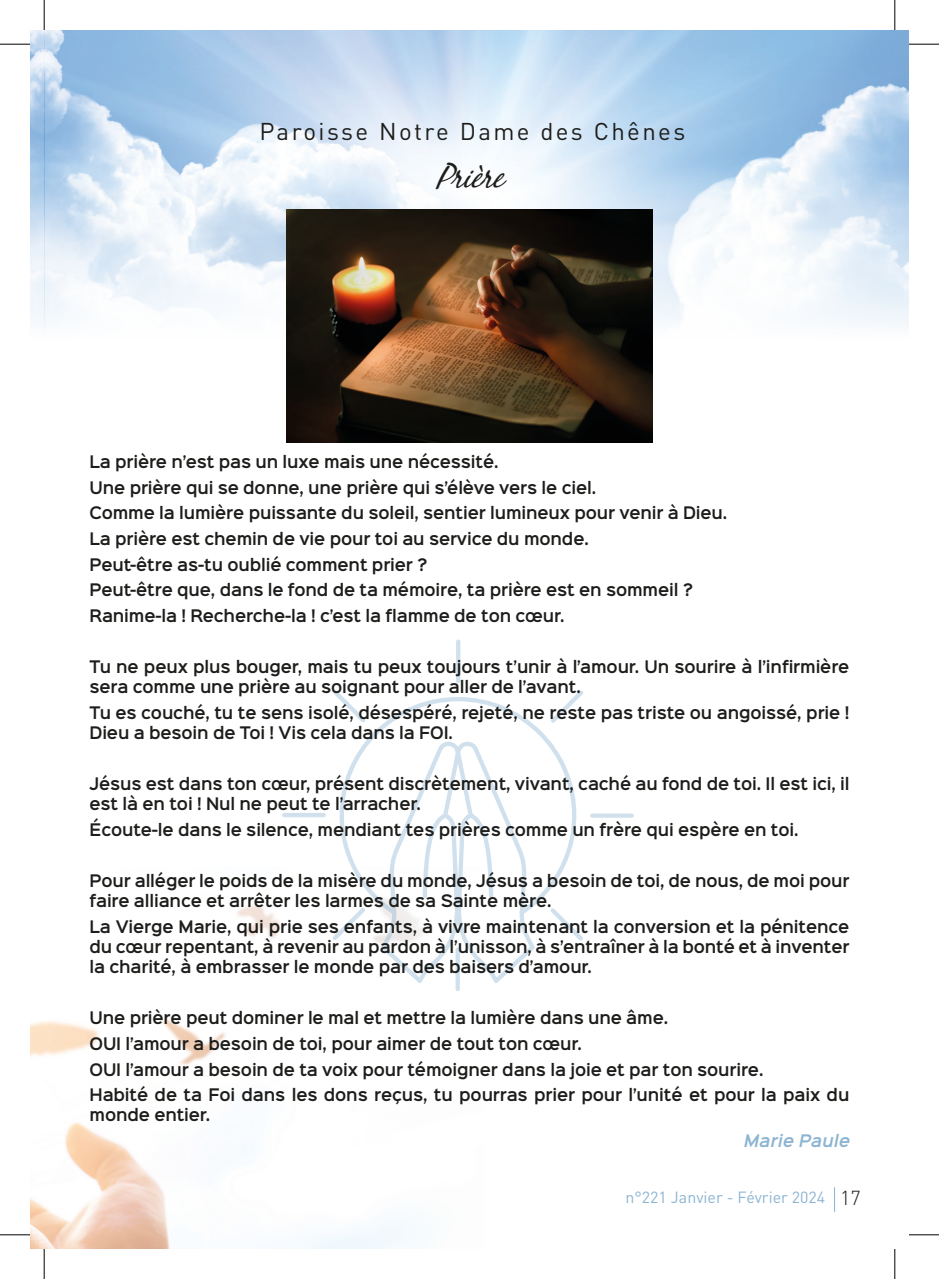
<style>
.page{position:relative;width:939px;height:1279px;background:#fff}
.page>*{position:absolute;margin:0;border:0;box-sizing:border-box;transform-origin:0 0}
.t1{font:italic 34px "Black Jack";color:#1d1d1b;scale:.95 1}
.t2{font:24px "DIN Pro";letter-spacing:.1em;color:#1d1d1b}
.t3{font:16px "DIN Pro";color:#8cb4d3}
.TXT_COURANT{font:600 15.6px/20px "Sinkin Sans 600";letter-spacing:-.01em;color:#1d1d1b;scale:.95 1}
.Signature{font:italic 600 15.6px "Sinkin Sans 600";color:#8cb4d3;scale:.95 1}
.s1{font-weight:300;font-size:20px;color:#1d1d1b}
</style>
<div class="page">
<img style="left:30px;top:30px;width:879px;height:413px">
<img style="left:30px;top:905px;width:382px;height:344px">
<svg style="left:381px;top:915px;width:154px;height:68px"></svg>
<svg style="left:340px;top:697px;width:236px;height:218px"></svg>
<hr style="left:456px;top:639px;width:4px;height:44px;background:#d0e0ed;border-radius:2px">
<svg style="left:333px;top:690px;width:32px;height:32px"></svg>
<hr style="left:282px;top:813px;width:44px;height:4px;background:#d0e0ed;border-radius:2px">
<svg style="left:332px;top:908px;width:33px;height:32px"></svg>
<div style="left:455px;top:947px;width:5px;height:44px;background:#d0e0ed;border-radius:2px"></div>
<svg style="left:550px;top:908px;width:33px;height:32px"></svg>
<div style="left:590px;top:813px;width:44px;height:5px;background:#d0e0ed;border-radius:2px"></div>
<svg style="left:551px;top:690px;width:32px;height:33px"></svg>
<img style="left:287px;top:210px;width:365px;height:232px">
<svg style="left:834px;top:1187px;width:1px;height:25px"></svg>
<hr style="left:0;top:44px;width:30px;height:1px;background:#000">
<hr style="left:909px;top:44px;width:30px;height:1px;background:#000">
<hr style="left:0;top:1234px;width:30px;height:1px;background:#000">
<hr style="left:909px;top:1234px;width:30px;height:1px;background:#000">
<hr style="left:44px;top:0;width:1px;height:30px;background:#000">
<hr style="left:44px;top:1249px;width:1px;height:30px;background:#000">
<hr style="left:894px;top:0;width:1px;height:30px;background:#000">
<hr style="left:894px;top:1249px;width:1px;height:30px;background:#000">
<h2 class="t2" style="left:259px;top:113px;width:427px">Paroisse Notre Dame des Chênes</h2>
<h1 class="t1" style="left:436px;top:156px;width:91px">Prière</h1>
<p class="TXT_COURANT" style="left:90px;top:450px;width:432px">La prière n’est pas un luxe mais une nécessité.</p>
<p class="TXT_COURANT" style="left:90px;top:476px;width:535px">Une prière qui se donne, une prière qui s’élève vers le ciel.</p>
<p class="TXT_COURANT" style="left:90px;top:502px;width:673px">Comme la lumière puissante du soleil, sentier lumineux pour venir à Dieu.</p>
<p class="TXT_COURANT" style="left:90px;top:527px;width:527px">La prière est chemin de vie pour toi au service du monde.</p>
<p class="TXT_COURANT" style="left:90px;top:553px;width:357px">Peut-être as-tu oublié comment prier ?</p>
<p class="TXT_COURANT" style="left:90px;top:579px;width:637px">Peut-être que, dans le fond de ta mémoire, ta prière est en sommeil ?</p>
<p class="TXT_COURANT" style="left:90px;top:604px;width:502px">Ranime-la ! Recherche-la ! c’est la flamme de ton cœur.</p>
<p class="TXT_COURANT" style="left:90px;top:656px;width:801px">Tu ne peux plus bouger, mais tu peux toujours t’unir à l’amour. Un sourire à l’infirmière sera comme une prière au soignant pour aller de l’avant.</p>
<p class="TXT_COURANT" style="left:90px;top:701px;width:801px">Tu es couché, tu te sens isolé, désespéré, rejeté, ne reste pas triste ou angoissé, prie !<br>Dieu a besoin de Toi ! Vis cela dans la FOI.</p>
<p class="TXT_COURANT" style="left:90px;top:773px;width:801px">Jésus est dans ton cœur, présent discrètement, vivant, caché au fond de toi. Il est ici, il est là en toi ! Nul ne peut te l’arracher.</p>
<p class="TXT_COURANT" style="left:90px;top:819px;width:748px">Écoute-le dans le silence, mendiant tes prières comme un frère qui espère en toi.</p>
<p class="TXT_COURANT" style="left:90px;top:870px;width:801px">Pour alléger le poids de la misère du monde, Jésus a besoin de toi, de nous, de moi pour faire alliance et arrêter les larmes de sa Sainte mère.</p>
<p class="TXT_COURANT" style="left:90px;top:916px;width:801px;text-align:justify">La Vierge Marie, qui prie ses enfants, à vivre maintenant la conversion et la pénitence du cœur repentant, à revenir au pardon à l’unisson, à s’entraîner à la bonté et à inventer la charité, à embrasser le monde par des baisers d’amour.</p>
<p class="TXT_COURANT" style="left:90px;top:1007px;width:610px">Une prière peut dominer le mal et mettre la lumière dans une âme.</p>
<p class="TXT_COURANT" style="left:90px;top:1033px;width:520px">OUI l’amour a besoin de toi, pour aimer de tout ton cœur.</p>
<p class="TXT_COURANT" style="left:90px;top:1058px;width:711px">OUI l’amour a besoin de ta voix pour témoigner dans la joie et par ton sourire.</p>
<p class="TXT_COURANT" style="left:90px;top:1084px;width:801px">Habité de ta Foi dans les dons reçus, tu pourras prier pour l’unité et pour la paix du monde entier.</p>
<p class="Signature" style="left:743px;top:1127px;width:118px">Marie Paule</p>
<p class="t3" style="left:625px;top:1185px;width:237px">n°221 Janvier - Février 2024 <span class="s1">17</span></p>
</div>
